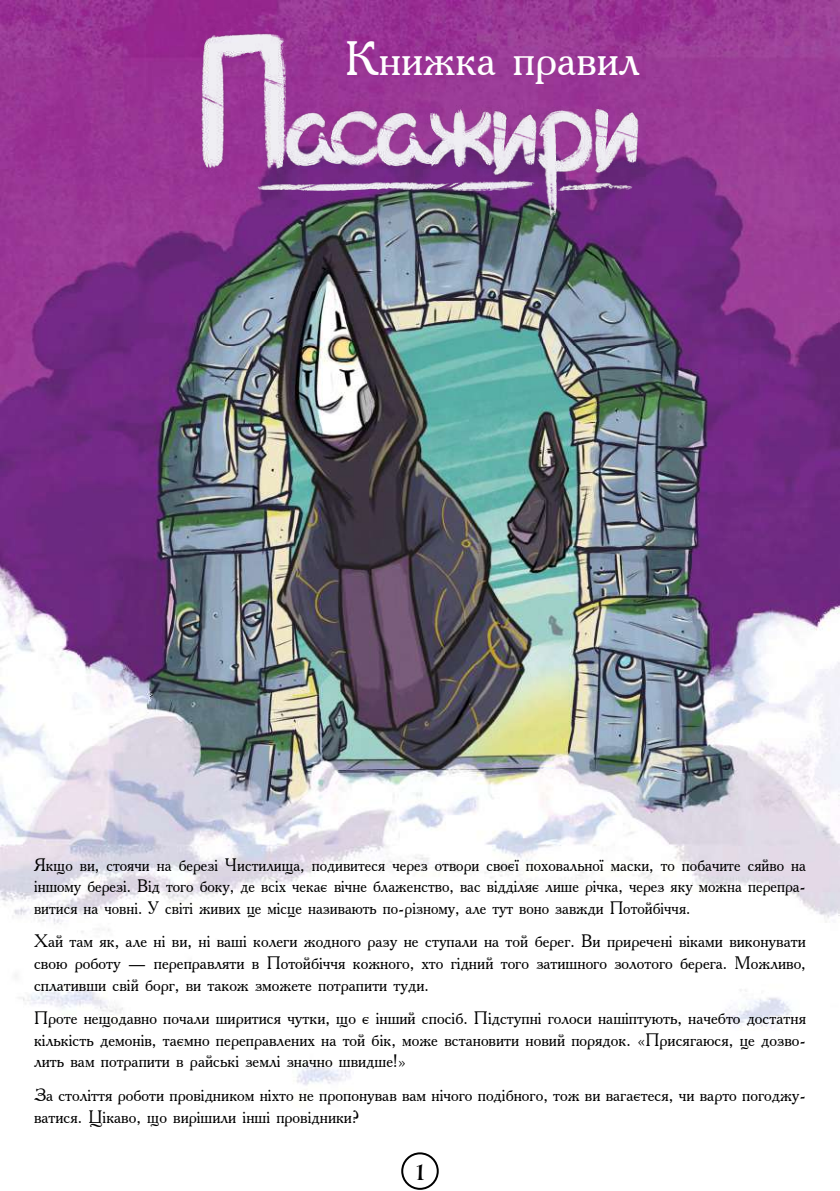
<style>
.page{position:relative;width:840px;height:1191px;background:#fff}
.page>*{position:absolute;margin:0;border:0;box-sizing:border-box;transform-origin:0 0}
.t1{font:48px "Academy";color:#fff}
.t2{font:24px "Luminari";color:#000}
.t3{font:18px/21.6px "Academy";color:#000;text-align:justify}
.t4{font:18px/21.6px "Academy";color:#000;text-align:justify;scale:.95 1}
</style>
<div class="page">
<img style="left:1px;top:1px;width:838px;height:1189px">
<div style="left:402px;top:1153px;width:35px;height:35px;background:#fff;border-radius:50%"></div>
<div style="left:401px;top:1152px;width:37px;height:37px;border:2px solid #000;border-radius:50%"></div>
<img style="left:132px;top:0;width:575px;height:328px">
<h1 class="t1" style="left:345px;top:29px;width:296px">Книжка правил</h1>
<p class="t4" style="left:34px;top:853px;width:813px">Якщо ви, стоячи на березі Чистилища, подивитеся через отвори своєї поховальної маски, то побачите сяйво на іншому березі. Від того боку, де всіх чекає вічне блаженство, вас відділяє лише річка, через яку можна перепра&shy;витися на човні. У світі живих це місце називають по-різному, але тут воно завжди Потойбіччя.</p>
<p class="t3" style="left:34px;top:930px;width:772px">Хай там як, але ні ви, ні ваші колеги жодного разу не ступали на той берег. Ви приречені віками виконувати свою роботу — переправляти в Потойбіччя кожного, хто гідний того затишного золотого берега. Можливо, сплативши свій борг, ви також зможете потрапити туди.</p>
<p class="t3" style="left:34px;top:1007px;width:773px">Проте нещодавно почали ширитися чутки, що є інший спосіб. Підступні голоси нашіптують, начебто достатня кількість демонів, таємно переправлених на той бік, може встановити новий порядок. «Присягаюся, це дозво&shy;лить вам потрапити в райські землі значно швидше!»</p>
<p class="t3" style="left:34px;top:1083px;width:773px">За століття роботи провідником ніхто не пропонував вам нічого подібного, тож ви вагаєтеся, чи варто погоджу&shy;ватися. Цікаво, що вирішили інші провідники?</p>
<h2 class="t2" style="left:415px;top:1150px;width:10px">1</h2>
</div>
